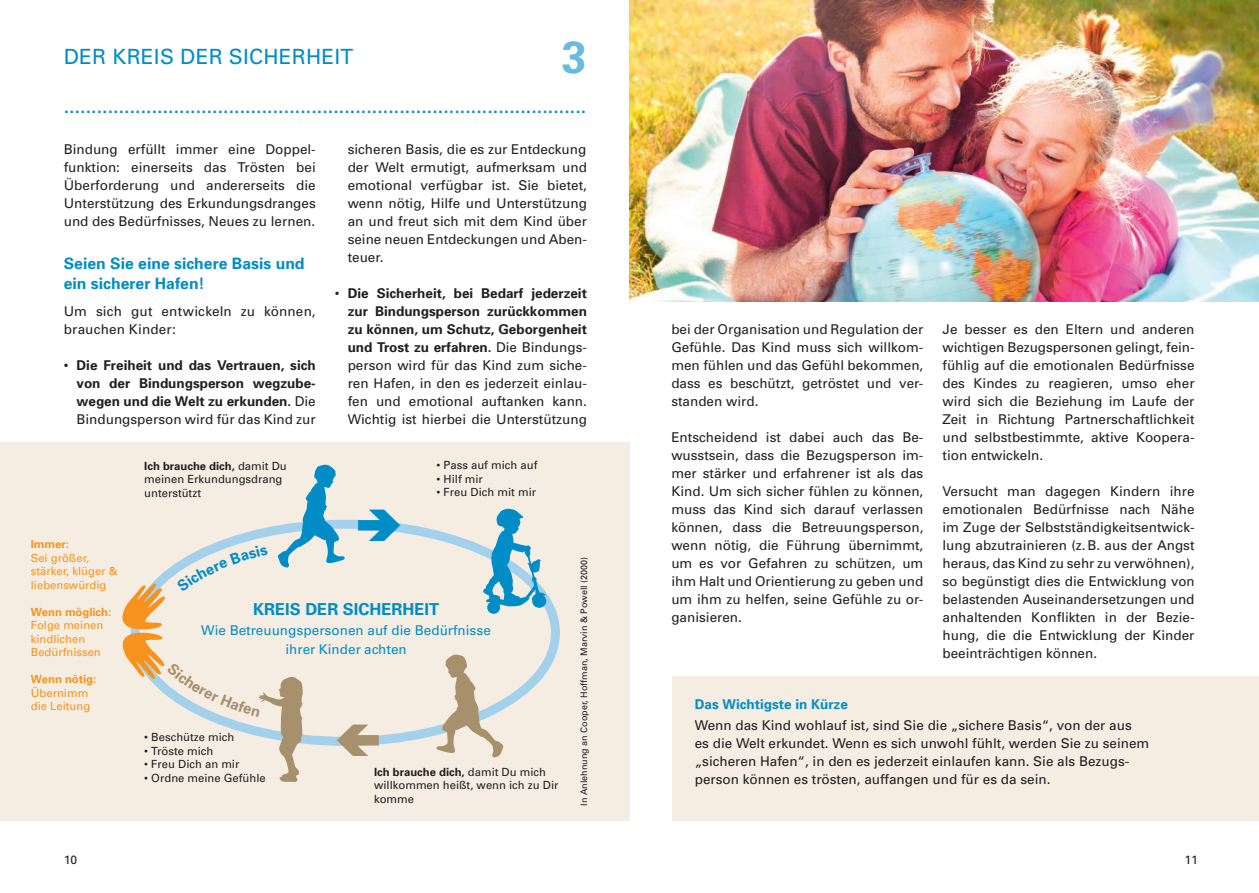
<style>
.page{position:relative;width:1259px;height:893px;background:#fff}
.page>*{position:absolute;margin:0;border:0;box-sizing:border-box;transform-origin:0 0}
.t1{font:700 45px "Univers";color:#68bae0}
.t2{font:21px "Univers";letter-spacing:.01em;color:#008dc7}
.t3{font:19.5px "Univers";color:#008dc7}
.t4{font:700 16.5px "Univers";color:#008dc7}
.t5{font:700 15.75px/19.5px "Univers";color:#008dc7}
.t6{font:13.5px/18px "Univers";color:#231f20;text-align:justify}
.t7{font:700 13.5px/18px "Univers";color:#231f20;text-align:justify}
.t8{font:13.5px/19.5px "Univers S";color:#008dc7;text-align:center}
.t9{font:700 13.5px "Univers";color:#008dc7}
.t10{font:12px "Univers";color:#231f20}
.t11{font:11.25px/13.5px "Univers";color:#231f20}
.t12{font:11.25px/13.5px "Univers";color:#f7931d}
.t13{font:700 11.25px "Univers";color:#f7931d}
.t14{font:9px "Univers";color:#231f20}
.s1{font-weight:400}
.s2{font-weight:700}
.s3{font-family:"Univers S"}
</style>
<div class="page">
<div style="left:672px;top:676px;width:587px;height:145px;background:#f5ede2"></div>
<img style="left:629px;top:0;width:630px;height:301px">
<div style="left:0;top:442px;width:629px;height:379px;background:#f5ede2"></div>
<svg style="left:436px;top:654px;width:68px;height:104px"></svg>
<svg style="left:483px;top:509px;width:63px;height:105px"></svg>
<svg style="left:122px;top:464px;width:278px;height:318px"></svg>
<h2 class="t2" style="left:64px;top:44px;width:291px">DER KREIS DER SICHERHEIT</h2>
<h1 class="t1" style="left:562px;top:30px;width:27px">3</h1>
<h3 class="t3" style="left:64px;top:95px;width:524px">...............................................................................................</h3>
<p class="t6" style="left:64px;top:140px;width:253px">Bindung erfüllt immer eine Doppel&shy;funktion: einerseits das Trösten bei Überforderung und andererseits die Unterstützung des Erkundungsdranges und des Bedürfnisses, Neues zu lernen.</p>
<p class="t5" style="left:64px;top:254px;width:242px">Seien Sie eine sichere Basis und ein sicherer Hafen!</p>
<p class="t6" style="left:64px;top:302px;width:253px">Um sich gut entwickeln zu können, brauchen Kinder:</p>
<p class="t7" style="left:77px;top:356px;width:241px;text-indent:-13px"><span class="s1">•</span> Die Freiheit und das Vertrauen, sich von der Bindungsperson wegzube&shy;wegen und die Welt zu erkunden. <span class="s1">Die Bindungsperson wird für das Kind zur</span></p>
<p class="t6" style="left:348px;top:140px;width:241px">sicheren Basis, die es zur Entdeckung der Welt ermutigt, aufmerksam und emotional verfügbar ist. Sie bietet, wenn nötig, Hilfe und Unterstützung an und freut sich mit dem Kind über seine neuen Entdeckungen und Aben&shy;teuer.</p>
<p class="t6" style="left:348px;top:284px;width:241px;text-indent:-13px">• <span class="s2">Die Sicherheit, bei Bedarf jederzeit zur Bindungsperson zurückkommen zu können, um Schutz, Geborgenheit und Trost zu erfahren.</span> Die Bindungs&shy;person wird für das Kind zum siche&shy;ren Hafen, in den es jederzeit einlau&shy;fen und emotional auftanken kann.<br>Wichtig ist hierbei die Unterstützung</p>
<p class="t13" style="left:31px;top:537px;width:40px">Immer:</p>
<p class="t12" style="left:31px;top:551px;width:88px">Sei größer, stärker, klüger &amp; liebenswürdig</p>
<p class="t13" style="left:31px;top:605px;width:82px">Wenn möglich:</p>
<p class="t12" style="left:31px;top:618px;width:74px">Folge meinen kindlichen<br>Bedürfnissen</p>
<p class="t13" style="left:31px;top:672px;width:67px">Wenn nötig:</p>
<p class="t12" style="left:31px;top:686px;width:61px">Übernimm die Leitung</p>
<p class="t11" style="left:144px;top:459px;width:144px"><span class="s2">Ich brauche dich,</span> damit Du meinen Erkundungsdrang unterstützt</p>
<p class="t11" style="left:436px;top:458px;width:102px">• Pass auf mich auf</p>
<p class="t11" style="left:436px;top:472px;width:48px">• Hilf mir</p>
<p class="t11" style="left:436px;top:485px;width:101px">• Freu Dich mit mir</p>
<p class="t4" style="left:253px;top:600px;width:188px">KREIS DER SICHERHEIT</p>
<p class="t8" style="left:201px;top:620px;width:291px">Wie Betreuungspersonen auf die Bedürfnisse ihrer Kinder achten</p>
<p class="t11" style="left:144px;top:731px;width:92px">• Beschütze mich</p>
<p class="t11" style="left:144px;top:744px;width:71px">• Tröste mich</p>
<p class="t11" style="left:144px;top:758px;width:97px">• Freu Dich an mir</p>
<p class="t11" style="left:144px;top:771px;width:123px">• Ordne meine Gefühle</p>
<p class="t11" style="left:374px;top:765px;width:186px"><span class="s2">Ich brauche dich,</span> <span class="s3">damit</span> Du mich willkommen heißt, wenn ich zu Dir komme</p>
<p class="t14" style="left:579px;top:806px;width:251px;rotate:-90deg">In Anlehnung an Cooper, Hoffman, Marvin &amp; Powell (2000)</p>
<p class="t6" style="left:671px;top:320px;width:253px">bei der Organisation und Regulation der Gefühle. Das Kind muss sich willkom&shy;men fühlen und das Gefühl bekommen, dass es beschützt, getröstet und ver&shy;standen wird.</p>
<p class="t6" style="left:671px;top:428px;width:253px">Entscheidend ist dabei auch das Be&shy;wusstsein, dass die Bezugsperson im&shy;mer stärker und erfahrener ist als das Kind. Um sich sicher fühlen zu können, muss das Kind sich darauf verlassen können, dass die Betreuungsperson, wenn nötig, die Führung übernimmt, um es vor Gefahren zu schützen, um ihm Halt und Orientierung zu geben und um ihm zu helfen, seine Gefühle zu or&shy;ganisieren.</p>
<p class="t6" style="left:942px;top:320px;width:253px">Je besser es den Eltern und anderen wichtigen Bezugspersonen gelingt, fein&shy;fühlig auf die emotionalen Bedürfnisse des Kindes zu reagieren, umso eher wird sich die Beziehung im Laufe der Zeit in Richtung Partnerschaftlichkeit und selbstbestimmte, aktive Koopera&shy;tion entwickeln.</p>
<p class="t6" style="left:942px;top:482px;width:253px">Versucht man dagegen Kindern ihre emotionalen Bedürfnisse nach Nähe im Zuge der Selbstständigkeitsentwick&shy;lung abzutrainieren (z.B. aus der Angst heraus, das Kind zu sehr zu verwöhnen), so begünstigt dies die Entwicklung von belastenden Auseinandersetzungen und anhaltenden Konflikten in der Bezie&shy;hung, die die Entwicklung der Kinder beeinträchtigen können.</p>
<p class="t9" style="left:695px;top:696px;width:155px">Das Wichtigste in Kürze</p>
<p class="t6" style="left:695px;top:716px;width:456px;text-align:left">Wenn das Kind wohlauf ist, sind Sie die „sichere Basis“, von der aus es die Welt erkundet. Wenn es sich unwohl fühlt, werden Sie zu seinem „sicheren Hafen“, in den es jederzeit einlaufen kann. Sie als Bezugs&shy;person können es trösten, auffangen und für es da sein.</p>
<p class="t10" style="left:64px;top:853px;width:15px">10</p>
<p class="t10" style="left:1184px;top:853px;width:15px">11</p>
</div>
